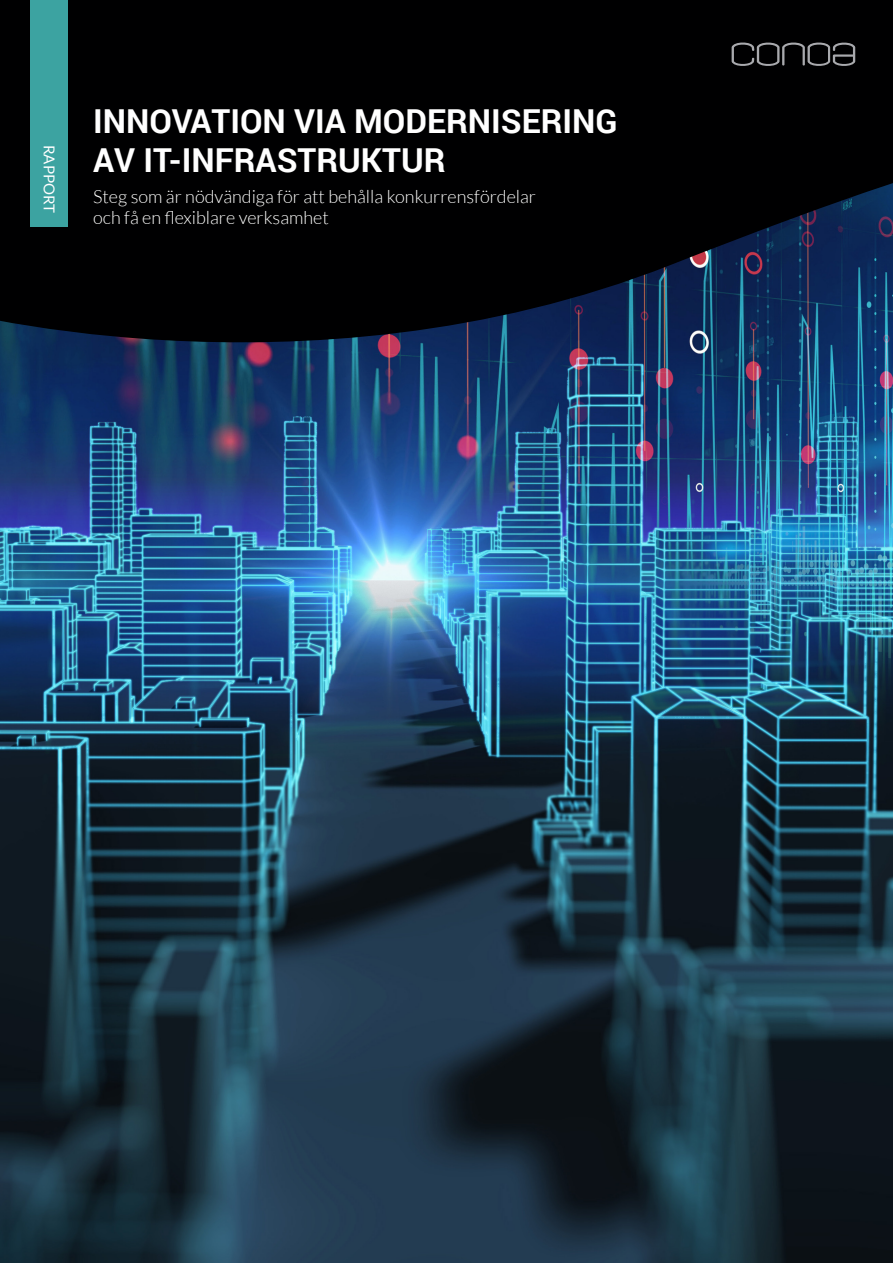
<style>
.page{position:relative;width:893px;height:1263px;background:#fff}
.page>*{position:absolute;margin:0;border:0;box-sizing:border-box;transform-origin:0 0}
.t1{font:700 33px/39.6px "Roboto";color:#fff}
.t2{font:300 18px/21.6px "Lato";color:#fff}
.t3{font:15px "Lato";color:#fff}
</style>
<div class="page">
<img style="left:0;top:410px;width:893px;height:853px">
<svg style="left:0;top:0;width:893px;height:410px;background:#060f1c"></svg>
<div style="left:30px;top:0;width:38px;height:227px;background:#3ca3a1"></div>
<svg style="left:732px;top:41px;width:123px;height:26px;background:#28282a"></svg>
<p class="t3" style="left:58px;top:145px;width:70px;rotate:90deg">RAPPORT</p>
<p class="t1" style="left:93px;top:100px;width:526px">INNOVATION VIA MODERNISERING<br>AV IT-INFRASTRUKTUR</p>
<p class="t2" style="left:93px;top:185px;width:444px">Steg som är nödvändiga för att behålla konkurrensfördelar och få en flexiblare verksamhet</p>
</div>
